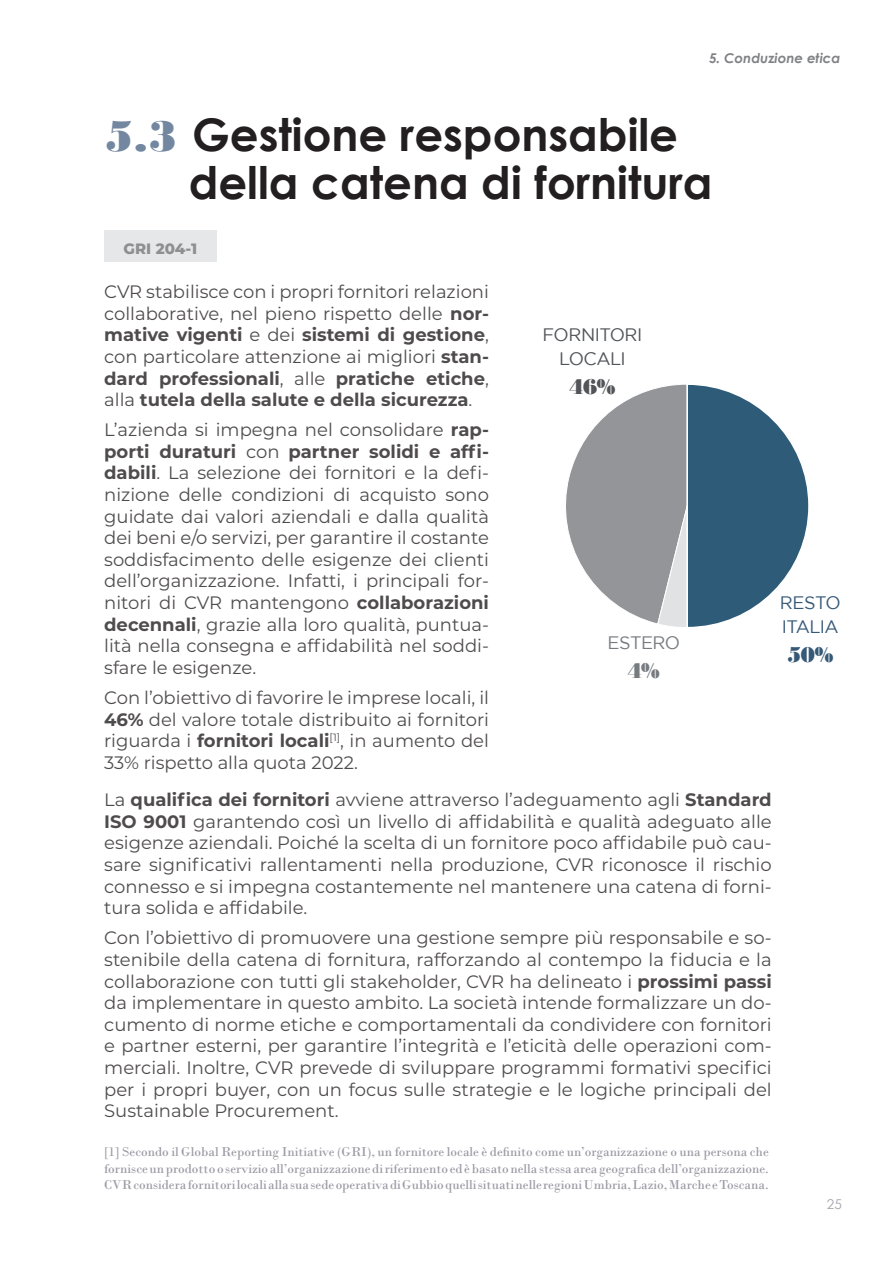
<style>
.page{position:relative;width:893px;height:1263px;background:#fff}
.page>*{position:absolute;margin:0;border:0;box-sizing:border-box;transform-origin:0 0}
.Text_-_bodoni{font:700 45px/48px "Century Gothic";color:#231f20}
.Titoli{font:22.5px "Bodoni MT Black";color:#515458}
.Titoli-2{font:22.5px "Bodoni MT Black";color:#365977}
.Titoli-3{font:22.5px "Bodoni MT Black";color:#767b80}
.t1{font:18px/21.6px "Montserrat";color:#231f20;text-align:justify}
.Titoli-4{font:18px "Gotham";letter-spacing:-.03em;color:#515458}
.Titoli-5{font:18px/24px "Gotham";letter-spacing:-.035em;color:#365977}
.Titoli-6{font:18px "Gotham";letter-spacing:-.035em;color:#767b80}
.Text_-_Montserrat{font:800 15px "Montserrat";color:#8e8f92}
.t2{font:13.5px/16.5px "Bodoni";color:#9c99a4;text-align:justify}
.Index_n_pagina_SX{font:italic 700 13.5px "Century Gothic";color:#818286}
.t3{font:13.5px "Century Gothic";color:#a6a3ad}
.s1{font-family:"Bodoni MT Black";font-weight:400;color:#7487a0}
.s2{color:#fff}
.s3{font-weight:700}
</style>
<div class="page">
<div style="left:104px;top:231px;width:113px;height:31px;background:#e6e7e9"></div>
<svg style="left:566px;top:384px;width:243px;height:243px"></svg>
<p class="Index_n_pagina_SX" style="left:709px;top:48px;width:133px">5. Conduzione etica</p>
<p class="Text_-_bodoni" style="left:104px;top:109px;width:610px"><span class="s1">5.3</span> Gestione responsabile <span class="s2">mm</span>della catena di fornitura</p>
<p class="Text_-_Montserrat" style="left:124px;top:237px;width:75px">GRI 204-1</p>
<p class="t1" style="left:104px;top:280px;width:386px">CVR stabilisce con i propri fornitori relazioni collaborative, nel pieno rispetto delle <span class="s3">nor&shy;mative vigenti</span> e dei <span class="s3">sistemi di gestione</span>, con particolare attenzione ai migliori <span class="s3">stan&shy;dard professionali</span>, alle <span class="s3">pratiche etiche</span>, alla <span class="s3">tutela della salute e della sicurezza</span>.</p>
<p class="t1" style="left:104px;top:418px;width:386px">L’azienda si impegna nel consolidare <span class="s3">rap&shy;porti duraturi</span> con <span class="s3">partner solidi e affi&shy;dabili</span>. La selezione dei fornitori e la defi&shy;nizione delle condizioni di acquisto sono guidate dai valori aziendali e dalla qualità dei beni e/o servizi, per garantire il costante soddisfacimento delle esigenze dei clienti dell’organizzazione. Infatti, i principali for&shy;nitori di CVR mantengono <span class="s3">collaborazioni decennali</span>, grazie alla loro qualità, puntua&shy;lità nella consegna e affidabilità nel soddi&shy;sfare le esigenze.</p>
<p class="t1" style="left:104px;top:686px;width:386px">Con l’obiettivo di favorire le imprese locali, il <span class="s3">46%</span> del valore totale distribuito ai fornitori riguarda i <span class="s3">fornitori locali</span><sup>[1]</sup>, in aumento del 33% rispetto alla quota 2022.</p>
<p class="t1" style="left:104px;top:788px;width:669px">La <span class="s3">qualifica dei fornitori</span> avviene attraverso l’adeguamento agli <span class="s3">Standard ISO 9001</span> garantendo così un livello di affidabilità e qualità adeguato alle esigenze aziendali. Poiché la scelta di un fornitore poco affidabile può cau&shy;sare significativi rallentamenti nella produzione, CVR riconosce il rischio connesso e si impegna costantemente nel mantenere una catena di forni&shy;tura solida e affidabile.</p>
<p class="t1" style="left:104px;top:926px;width:669px">Con l’obiettivo di promuovere una gestione sempre più responsabile e so&shy;stenibile della catena di fornitura, rafforzando al contempo la fiducia e la collaborazione con tutti gli stakeholder, CVR ha delineato i <span class="s3">prossimi passi </span>da implementare in questo ambito. La società intende formalizzare un do&shy;cumento di norme etiche e comportamentali da condividere con fornitori e partner esterni, per garantire l’integrità e l’eticità delle operazioni com&shy;merciali. Inoltre, CVR prevede di sviluppare programmi formativi specifici per i propri buyer, con un focus sulle strategie e le logiche principali del Sustainable Procurement.</p>
<p class="Titoli-4" style="left:543px;top:324px;width:101px">FORNITORI</p>
<p class="Titoli-4" style="left:559px;top:348px;width:68px">LOCALI</p>
<p class="Titoli" style="left:569px;top:373px;width:48px">46%</p>
<p class="Titoli-6" style="left:607px;top:632px;width:74px">ESTERO</p>
<p class="Titoli-3" style="left:628px;top:657px;width:34px">4%</p>
<p class="Titoli-5" style="left:780px;top:590px;width:62px">RESTO<br>ITALIA</p>
<p class="Titoli-2" style="left:787px;top:642px;width:48px">50%</p>
<p class="t2" style="left:104px;top:1143px;width:666px">[1] Secondo il Global Reporting Initiative (GRI), un fornitore locale è definito come un’organizzazione o una persona che fornisce un prodotto o servizio all’organizzazione di riferimento ed è basato nella stessa area geografica dell’organizzazione.<br>CVR considera fornitori locali alla sua sede operativa di Gubbio quelli situati nelle regioni Umbria, Lazio, Marche e Toscana.</p>
<p class="t3" style="left:827px;top:1195px;width:16px">25</p>
</div>
